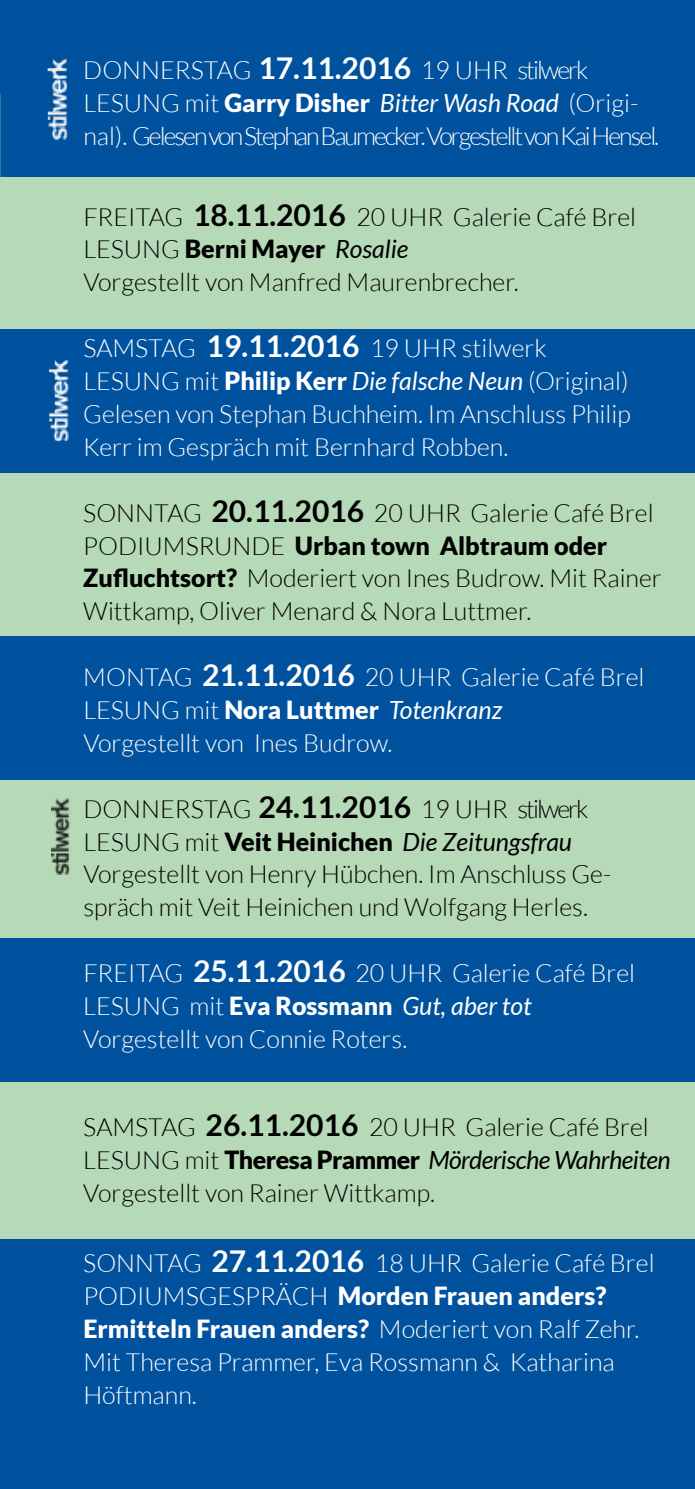
<style>
.page{position:relative;width:695px;height:1489px;background:#fff}
.page>*{position:absolute;margin:0;border:0;box-sizing:border-box;transform-origin:0 0}
.t1{font:300 25px/32.8px "Lato";color:#000}
.t2{font:300 25px/33px "Lato";color:#fff}
.t3{font:300 25px/32.8px "Lato";letter-spacing:-.08em;color:#fff}
.s1{font-weight:700;font-size:30px}
.s2{font-weight:900}
.s3{font-weight:400;font-style:italic}
</style>
<div class="page">
<div style="left:0;top:0;width:694px;height:1488px;background:#b6d9b7"></div>
<div style="left:0;top:1239px;width:694px;height:249px;background:#00519e"></div>
<div style="left:0;top:0;width:694px;height:177px;background:#00519e"></div>
<div style="left:0;top:636px;width:694px;height:143px;background:#00519e"></div>
<div style="left:0;top:938px;width:694px;height:143px;background:#00519e"></div>
<div style="left:0;top:330px;width:694px;height:143px;background:#00519e"></div>
<img style="left:49px;top:359px;width:20px;height:82px">
<img style="left:48px;top:58px;width:19px;height:82px">
<img style="left:51px;top:797px;width:19px;height:77px">
<p class="t3" style="left:83px;top:54px;width:577px">DONNERSTAG <span class="s1">17.11.2016</span> 19 UHR stilwerk<br>LESUNG mit <span class="s2">Garry Disher</span> <span class="s3">Bitter Wash Road</span> (Origi&shy;nal). Gelesen von Stephan Baumecker.Vorgestellt von Kai Hensel.</p>
<p class="t1" style="left:83px;top:200px;width:554px">FREITAG <span class="s1">18.11.2016</span> 20 UHR Galerie Café Brel<br>LESUNG <span class="s2">Berni Mayer</span> <span class="s3">Rosalie<br></span>Vorgestellt von Manfred Maurenbrecher.</p>
<p class="t2" style="left:83px;top:332px;width:549px">SAMSTAG <span class="s1">19.11.2016</span> 19 UHR stilwerk LESUNG mit <span class="s2">Philip Kerr</span> <span class="s3">Die falsche Neun</span> (Original)<br>Gelesen von Stephan Buchheim. Im Anschluss Philip Kerr im Gespräch mit Bernhard Robben.</p>
<p class="t1" style="left:83px;top:496px;width:580px">SONNTAG <span class="s1">20.11.2016</span> 20 UHR Galerie Café Brel PODIUMSRUNDE <span class="s2">Urban town Albtraum oder Zufluchtsort?</span> Moderiert von Ines Budrow. Mit Rainer Wittkamp, Oliver Menard &amp; Nora Luttmer.</p>
<p class="t2" style="left:83px;top:660px;width:562px">MONTAG <span class="s1">21.11.2016</span> 20 UHR Galerie Café Brel<br>LESUNG mit <span class="s2">Nora Luttmer</span> <span class="s3">Totenkranz<br></span>Vorgestellt von Ines Budrow.</p>
<p class="t1" style="left:83px;top:792px;width:529px">DONNERSTAG <span class="s1">24.11.2016</span> 19 UHR stilwerk LESUNG mit <span class="s2">Veit Heinichen</span> <span class="s3">Die Zeitungsfrau </span>Vorgestellt von Henry Hübchen. Im Anschluss Ge&shy;spräch mit Veit Heinichen und Wolfgang Herles.</p>
<p class="t2" style="left:83px;top:956px;width:553px">FREITAG <span class="s1">25.11.2016</span> 20 UHR Galerie Café Brel<br>LESUNG mit <span class="s2">Eva Rossmann</span> <span class="s3">Gut, aber tot<br></span>Vorgestellt von Connie Roters.</p>
<p class="t1" style="left:83px;top:1110px;width:589px">SAMSTAG <span class="s1">26.11.2016</span> 20 UHR Galerie Café Brel<br>LESUNG mit <span class="s2">Theresa Prammer</span> <span class="s3">Mörderische Wahrheiten<br></span>Vorgestellt von Rainer Wittkamp.</p>
<p class="t2" style="left:83px;top:1246px;width:572px">SONNTAG <span class="s1">27.11.2016</span> 18 UHR Galerie Café Brel PODIUMSGESPRÄCH <span class="s2">Morden Frauen anders?<br>Ermitteln Frauen anders?</span> Moderiert von Ralf Zehr.<br>Mit Theresa Prammer, Eva Rossmann &amp; Katharina Höftmann.</p>
</div>
